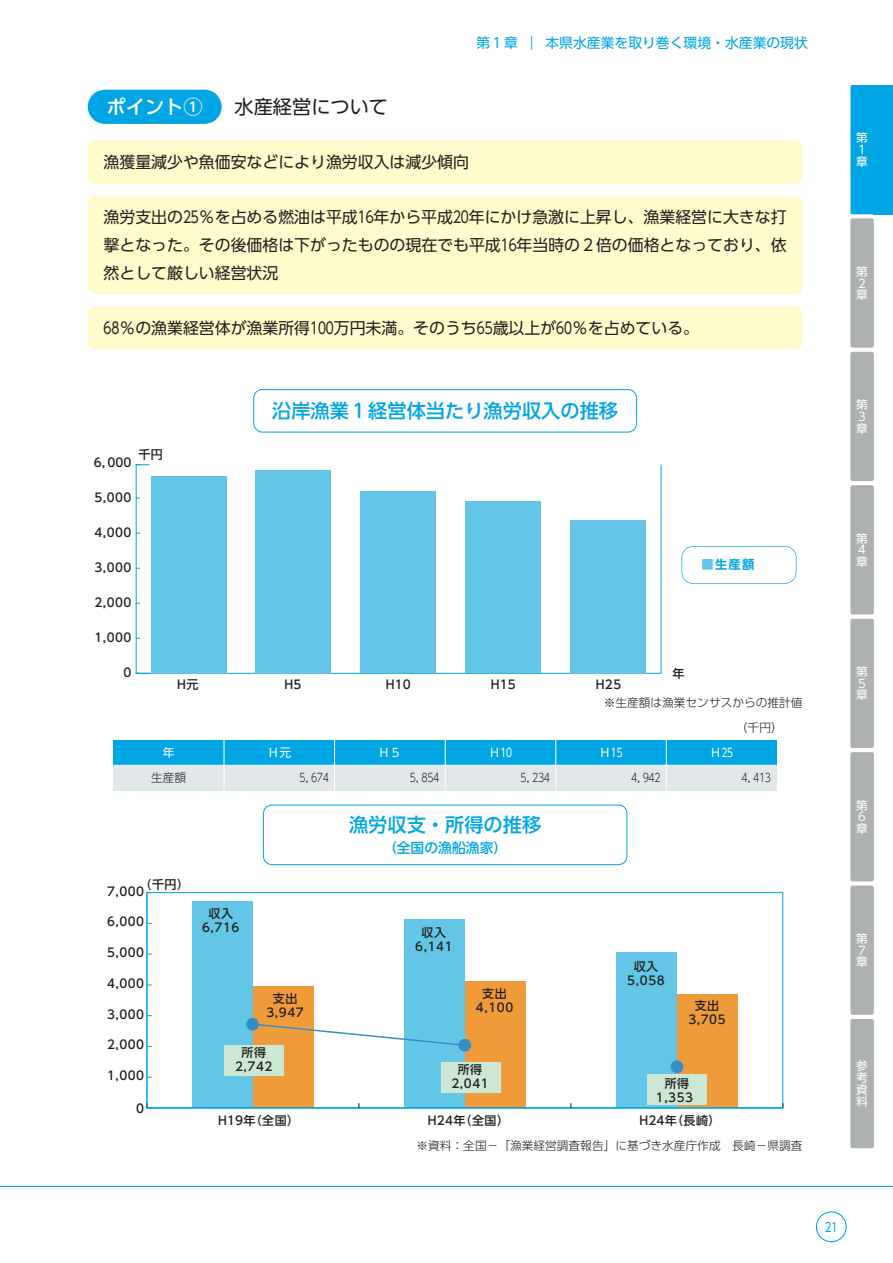
<style>
.page{position:relative;width:893px;height:1263px;background:#fff}
.page>*{position:absolute;margin:0;border:0;box-sizing:border-box;transform-origin:0 0}
.t1{font:19.2px "UD Shin Go Pro Medium 90 msp RKSJ H";color:#00a5e4}
.t2{font:19.2px "UD Shin Go Pro Regular 90 msp RKSJ H";color:#231f20}
.t3{font:19.2px "UD Shin Go Pro Medium 90 msp RKSJ H";color:#fff}
.t4{font:15.9px/27.6px "UD Shin Go Pro Regular 90 msp RKSJ H";color:#231f20;text-align:justify}
.t5{font:15.9px "UD Shin Go Pro Regular 90 msp RKSJ H";color:#231f20;scale:.8 1}
.t6{font:13.8px "UD Shin Go Pro Regular 90 msp RKSJ H";color:#00a5e4}
.t7{font:13.8px "UD Shin Go Pro Medium 90 msp RKSJ H";color:#00a5e4}
.t8{font:12.75px "UD Shin Go Pro Regular 90 msp RKSJ H";color:#00a5e4;scale:.8 1}
.t9{font:12.3px "UD Shin Go Pro De Bold 90 msp RKSJ H";color:#00a5e4}
.t10{font:12px/13.8px "UD Shin Go Pro Medium 90 msp RKSJ H";letter-spacing:.04em;color:#231f20;text-align:center}
.t11{font:11.7px "UD Shin Go Pro Light 90 msp RKSJ H";color:#231f20}
.t12{font:11.7px/11.7px "UD Shin Go Pro Regular 90 msp RKSJ H";letter-spacing:-.15em;color:#fff;text-align:justify}
.t13{font:11.7px "UD Shin Go Pro Light 90 msp RKSJ H";color:#231f20;scale:.82 1}
.s1{color:#63c6e7}
</style>
<div class="page">
<svg style="left:681px;top:546px;width:115px;height:38px"></svg>
<hr style="left:136px;top:673px;width:524px;height:1px;background:#00a5e4">
<hr style="left:136px;top:465px;width:1px;height:208px;background:#00a5e4">
<svg style="left:136px;top:464px;width:13px;height:1px"></svg>
<div style="left:151px;top:476px;width:75px;height:197px;background:#63c6e7"></div>
<div style="left:256px;top:470px;width:75px;height:203px;background:#63c6e7"></div>
<div style="left:361px;top:491px;width:75px;height:182px;background:#63c6e7"></div>
<div style="left:465px;top:501px;width:76px;height:172px;background:#63c6e7"></div>
<div style="left:570px;top:520px;width:76px;height:153px;background:#63c6e7"></div>
<hr style="left:661px;top:465px;width:1px;height:208px;background:#00a5e4">
<svg style="left:88px;top:90px;width:134px;height:34px;background:#0eaae5"></svg>
<div style="left:88px;top:140px;width:715px;height:44px;background:#fffbcc"></div>
<div style="left:88px;top:196px;width:715px;height:98px;background:#fffbcc"></div>
<div style="left:88px;top:306px;width:715px;height:44px;background:#fffbcc"></div>
<hr style="left:262px;top:432px;width:366px;height:1px;background:#00a5e4">
<hr style="left:262px;top:389px;width:366px;height:1px;background:#00a5e4">
<svg style="left:627px;top:389px;width:10px;height:44px"></svg>
<svg style="left:253px;top:389px;width:10px;height:44px"></svg>
<div style="left:556px;top:765px;width:221px;height:26px;background:#e2e7e9"></div>
<div style="left:445px;top:765px;width:111px;height:26px;background:#e2e7e9"></div>
<div style="left:335px;top:765px;width:110px;height:26px;background:#e2e7e9"></div>
<div style="left:113px;top:765px;width:222px;height:26px;background:#e2e7e9"></div>
<div style="left:556px;top:740px;width:221px;height:25px;background:#00a5e4"></div>
<div style="left:445px;top:740px;width:111px;height:25px;background:#00a5e4"></div>
<div style="left:335px;top:740px;width:110px;height:25px;background:#00a5e4"></div>
<div style="left:113px;top:740px;width:222px;height:25px;background:#00a5e4"></div>
<hr style="left:666px;top:740px;width:1px;height:51px;background:#fff">
<hr style="left:555px;top:740px;width:1px;height:51px;background:#fff">
<hr style="left:445px;top:740px;width:1px;height:51px;background:#fff">
<hr style="left:334px;top:740px;width:1px;height:51px;background:#fff">
<hr style="left:223px;top:740px;width:2px;height:51px;background:#fff">
<hr style="left:113px;top:765px;width:664px;height:1px;background:#fff">
<hr style="left:627px;top:813px;width:1px;height:43px;background:#00a5e4">
<hr style="left:263px;top:813px;width:1px;height:43px;background:#00a5e4">
<hr style="left:272px;top:864px;width:347px;height:1px;background:#00a5e4">
<hr style="left:272px;top:805px;width:347px;height:1px;background:#00a5e4">
<svg style="left:263px;top:805px;width:9px;height:9px"></svg>
<svg style="left:618px;top:805px;width:9px;height:9px"></svg>
<svg style="left:618px;top:855px;width:9px;height:10px"></svg>
<svg style="left:263px;top:855px;width:9px;height:10px"></svg>
<div style="left:192px;top:901px;width:61px;height:207px;background:#63c6e7"></div>
<div style="left:404px;top:919px;width:61px;height:189px;background:#63c6e7"></div>
<div style="left:616px;top:952px;width:61px;height:156px;background:#63c6e7"></div>
<div style="left:253px;top:986px;width:60px;height:122px;background:#f09b3a"></div>
<div style="left:465px;top:982px;width:60px;height:126px;background:#f09b3a"></div>
<div style="left:677px;top:994px;width:60px;height:114px;background:#f09b3a"></div>
<hr style="left:147px;top:1107px;width:636px;height:1px;background:#00a5e4">
<svg style="left:146px;top:892px;width:7px;height:216px"></svg>
<div style="left:224px;top:1045px;width:60px;height:30px;background:#cce7d3"></div>
<div style="left:442px;top:1062px;width:59px;height:30px;background:#cce7d3"></div>
<div style="left:647px;top:1075px;width:59px;height:30px;background:#cce7d3"></div>
<svg style="left:251px;top:1022px;width:215px;height:25px"></svg>
<div style="left:671px;top:1060px;width:12px;height:13px;background:#388dc6;border-radius:50%"></div>
<div style="left:458px;top:1039px;width:13px;height:12px;background:#388dc6;border-radius:50%"></div>
<div style="left:246px;top:1018px;width:13px;height:12px;background:#388dc6;border-radius:50%"></div>
<hr style="left:0;top:1186px;width:893px;height:1px;background:#00a5e4">
<svg style="left:816px;top:1211px;width:31px;height:32px"></svg>
<div style="left:874px;top:85px;width:19px;height:129px;background:#00a5e4"></div>
<svg style="left:850px;top:85px;width:24px;height:1063px;background:#a6bac2"></svg>
<p class="t6" style="left:476px;top:38px;width:333px">第１章｜本県水産業を取り巻く環境・水産業の現状</p>
<h1 class="t3" style="left:107px;top:100px;width:98px">ポイント①</h1>
<h1 class="t2" style="left:234px;top:100px;width:155px">水産経営について</h1>
<h2 class="t4" style="left:104px;top:150px;width:367px">漁獲量減少や魚価安などにより漁労収入は減少傾向</h2>
<h2 class="t4" style="left:104px;top:206px;width:685px">漁労支出の２５％を占める燃油は平成１６年から平成２０年にかけ急激に上昇し、漁業経営に大きな打撃となった。その後価格は下がったものの現在でも平成１６年当時の２倍の価格となっており、依然として厳しい経営状況</h2>
<h2 class="t5" style="left:101px;top:322px;width:749px">６８％の漁業経営体が漁業所得１００万円未満。そのうち６５歳以上が６０％を占めている。</h2>
<p class="t10" style="left:138px;top:449px;width:26px">千円</p>
<p class="t10" style="left:92px;top:457px;width:43px">６，０００</p>
<p class="t10" style="left:94px;top:492px;width:38px">5,000</p>
<p class="t10" style="left:94px;top:527px;width:38px">4,000</p>
<p class="t10" style="left:94px;top:562px;width:38px">3,000</p>
<p class="t10" style="left:94px;top:597px;width:38px">2,000</p>
<p class="t10" style="left:94px;top:632px;width:38px">1,000</p>
<p class="t10" style="left:123px;top:667px;width:9px">0</p>
<h1 class="t1" style="left:272px;top:404px;width:347px">沿岸漁業１経営体当たり漁労収入の推移</h1>
<p class="t10" style="left:177px;top:679px;width:23px">H元</p>
<p class="t10" style="left:285px;top:679px;width:21px">H５</p>
<p class="t10" style="left:386px;top:679px;width:29px">H１０</p>
<p class="t10" style="left:491px;top:679px;width:29px">H１５</p>
<p class="t10" style="left:596px;top:679px;width:27px">H25</p>
<p class="t9" style="left:702px;top:560px;width:54px"><span class="s1">■</span>生産額</p>
<p class="t10" style="left:673px;top:668px;width:13px">年</p>
<p class="t11" style="left:604px;top:699px;width:200px">※生産額は漁業センサスからの推計値</p>
<p class="t11" style="left:736px;top:723px;width:48px">（千円）</p>
<p class="t12" style="left:163px;top:748px;width:13px">年</p>
<p class="t12" style="left:268px;top:748px;width:25px">Ｈ元</p>
<p class="t12" style="left:378px;top:748px;width:25px">Ｈ５</p>
<p class="t12" style="left:489px;top:748px;width:27px">Ｈ１０</p>
<p class="t12" style="left:599px;top:748px;width:27px">Ｈ１５</p>
<p class="t12" style="left:710px;top:748px;width:27px">Ｈ２５</p>
<p class="t11" style="left:151px;top:774px;width:37px">生産額</p>
<p class="t13" style="left:298px;top:774px;width:42px">５，６７４</p>
<p class="t13" style="left:408px;top:774px;width:42px">５，８５４</p>
<p class="t13" style="left:519px;top:774px;width:42px">５，２３４</p>
<p class="t13" style="left:629px;top:774px;width:42px">４，９４２</p>
<p class="t13" style="left:740px;top:774px;width:42px">４，４１３</p>
<h1 class="t1" style="left:349px;top:817px;width:194px">漁労収支・所得の推移</h1>
<p class="t7" style="left:383px;top:842px;width:126px">（全国の漁船漁家）</p>
<p class="t10" style="left:140px;top:879px;width:51px">（千円）</p>
<p class="t10" style="left:107px;top:886px;width:38px">7,000</p>
<p class="t10" style="left:107px;top:917px;width:38px">6,000</p>
<p class="t10" style="left:107px;top:947px;width:38px">5,000</p>
<p class="t10" style="left:107px;top:978px;width:38px">4,000</p>
<p class="t10" style="left:107px;top:1009px;width:38px">3,000</p>
<p class="t10" style="left:107px;top:1040px;width:38px">2,000</p>
<p class="t10" style="left:107px;top:1070px;width:38px">1,000</p>
<p class="t10" style="left:136px;top:1103px;width:9px">0</p>
<p class="t10" style="left:202px;top:908px;width:39px">収入<br>6,716</p>
<p class="t10" style="left:415px;top:927px;width:39px">収入<br>6,141</p>
<p class="t10" style="left:627px;top:961px;width:39px">収入<br>5,058</p>
<p class="t10" style="left:266px;top:993px;width:39px">支出<br>3,947</p>
<p class="t10" style="left:476px;top:988px;width:39px">支出<br>4,100</p>
<p class="t10" style="left:688px;top:1000px;width:39px">支出<br>3,705</p>
<p class="t10" style="left:235px;top:1047px;width:39px">所得<br>2,742</p>
<p class="t10" style="left:451px;top:1064px;width:39px">所得<br>2,041</p>
<p class="t10" style="left:656px;top:1078px;width:39px">所得<br>1,353</p>
<p class="t10" style="left:218px;top:1115px;width:83px">H１９年（全国）</p>
<p class="t10" style="left:428px;top:1115px;width:83px">H２４年（全国）</p>
<p class="t10" style="left:639px;top:1115px;width:83px">H２４年（長崎）</p>
<p class="t11" style="left:416px;top:1141px;width:388px">※資料：全国－「漁業経営調査報告」に基づき水産庁作成 長崎－県調査</p>
<p class="t12" style="left:856px;top:134px;width:13px">第１章</p>
<p class="t12" style="left:856px;top:267px;width:13px">第２章</p>
<p class="t12" style="left:856px;top:401px;width:13px">第３章</p>
<p class="t12" style="left:856px;top:534px;width:13px">第４章</p>
<p class="t12" style="left:856px;top:667px;width:13px">第５章</p>
<p class="t12" style="left:856px;top:801px;width:13px">第６章</p>
<p class="t12" style="left:856px;top:934px;width:13px">第７章</p>
<p class="t12" style="left:856px;top:1062px;width:13px">参考資料</p>
<p class="t8" style="left:823px;top:1222px;width:22px">２１</p>
</div>
